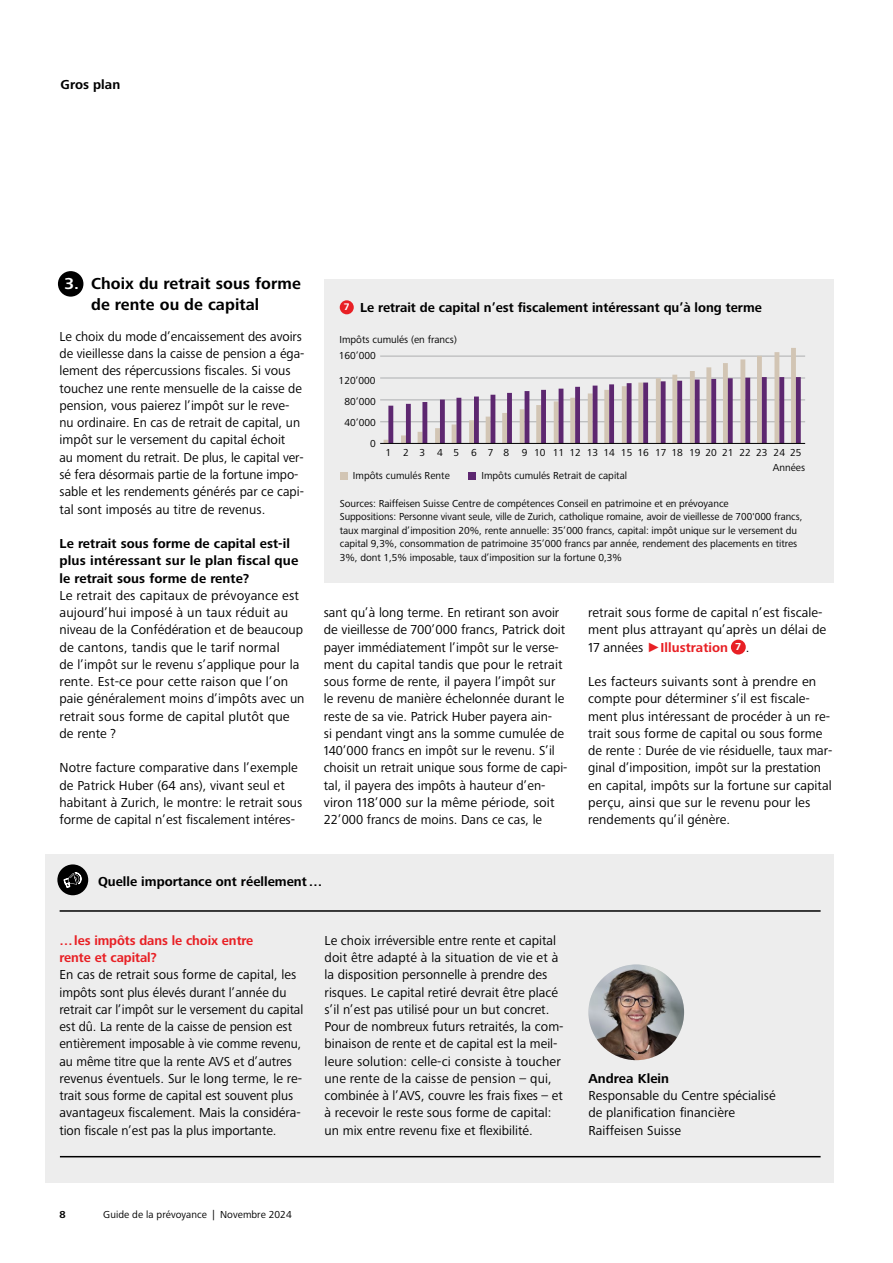
<style>
.page{position:relative;width:893px;height:1263px;background:#fff}
.page>*{position:absolute;margin:0;border:0;box-sizing:border-box;transform-origin:0 0}
.t1{font:700 16.5px/21px "Frutiger Next LTW1 G";letter-spacing:.005em;color:#000}
.t2{font:13.5px/17.2px "Frutiger Next LTW1 G";color:#000}
.t3{font:700 13.5px/17.2px "Frutiger Next LTW1 G";color:#000}
.t4{font:700 13.5px/17.2px "Frutiger Next LTW1 G";letter-spacing:-.005em;color:#e82025}
.t5{font:10.5px/13.5px "Frutiger Next LTW1 G";letter-spacing:-.005em;color:#000}
.t6{font:10.5px "Frutiger Next LTW1 G";color:#020202}
.t7{font:700 10.5px "Frutiger Next LTW1 G";color:#000}
.s1{color:#fff}
.s2{font-size:9.9px;color:#fff}
.s3{font-family:"Arial";color:#e82025}
.s4{font-weight:700;color:#e82025}
.s5{font-weight:700;font-size:10.5px;color:#fff}
</style>
<div class="page">
<div style="left:324px;top:279px;width:509px;height:303px;background:#ededed"></div>
<div style="left:58px;top:271px;width:25px;height:26px;background:#000;border-radius:50%"></div>
<div style="left:45px;top:854px;width:788px;height:329px;background:#ededed"></div>
<div style="left:57px;top:864px;width:31px;height:31px;background:#000;border-radius:50%"></div>
<svg style="left:64px;top:872px;width:17px;height:15px"></svg>
<hr style="left:60px;top:910px;width:761px;height:2px;background:#000">
<hr style="left:60px;top:1156px;width:761px;height:1px;background:#000">
<img style="left:588px;top:964px;width:96px;height:96px;border-radius:48px">
<div style="left:340px;top:300px;width:14px;height:14px;background:#e82025;border-radius:50%"></div>
<div style="left:468px;top:472px;width:8px;height:7px;background:#5d2770"></div>
<div style="left:340px;top:472px;width:7px;height:7px;background:#d2c5b4"></div>
<hr style="left:380px;top:421px;width:425px;height:1px;background:#adaeb0">
<hr style="left:380px;top:400px;width:425px;height:1px;background:#adaeb0">
<hr style="left:380px;top:378px;width:425px;height:1px;background:#adaeb0">
<hr style="left:380px;top:356px;width:425px;height:1px;background:#adaeb0">
<svg style="left:384px;top:348px;width:417px;height:95px"></svg>
<hr style="left:380px;top:443px;width:425px;height:1px;background:#000">
<div style="left:731px;top:640px;width:15px;height:14px;background:#e82025;border-radius:50%"></div>
<p class="t3" style="left:61px;top:77px;width:61px">Gros plan</p>
<p class="t1" style="left:91px;top:274px;width:211px;text-indent:-27px"><span class="s1">3.</span> Choix du retrait sous forme de rente ou de capital</p>
<p class="t2" style="left:60px;top:328px;width:246px">Le choix du mode d’encaissement des avoirs de vieillesse dans la caisse de pension a éga&shy;lement des répercussions fiscales. Si vous touchez une rente mensuelle de la caisse de pension, vous paierez l’impôt sur le reve&shy;nu ordinaire. En cas de retrait de capital, un impôt sur le versement du capital échoit<br>au moment du retrait. De plus, le capital ver-- sé fera désormais partie de la fortune impo&shy;sable et les rendements générés par ce capi&shy;tal sont imposés au titre de revenus.</p>
<p class="t3" style="left:60px;top:535px;width:240px">Le retrait sous forme de capital est-il plus intéressant sur le plan fiscal que le retrait sous forme de rente?</p>
<p class="t2" style="left:60px;top:587px;width:247px">Le retrait des capitaux de prévoyance est aujourd’hui imposé à un taux réduit au niveau de la Confédération et de beaucoup de cantons, tandis que le tarif normal<br>de l’impôt sur le revenu s’applique pour la rente. Est-ce pour cette raison que l’on paie généralement moins d’impôts avec un retrait sous forme de capital plutôt que de rente ?</p>
<p class="t2" style="left:60px;top:759px;width:244px">Notre facture comparative dans l’exemple de Patrick Huber (64 ans), vivant seul et habitant à Zurich, le montre: le retrait sous forme de capital n’est fiscalement intéres-</p>
<p class="t3" style="left:344px;top:299px;width:419px"><span class="s2">7</span> Le retrait de capital n’est fiscalement intéressant qu’à long terme</p>
<p class="t5" style="left:339px;top:333px;width:119px">Impôts cumulés (en francs)</p>
<p class="t5" style="left:339px;top:350px;width:38px">160’000</p>
<p class="t5" style="left:339px;top:374px;width:38px">120’000</p>
<p class="t5" style="left:345px;top:395px;width:33px">80’000</p>
<p class="t5" style="left:345px;top:416px;width:33px">40’000</p>
<p class="t5" style="left:370px;top:437px;width:7px">0</p>
<p class="t6" style="left:386px;top:447px;width:417px">1 2 3 4 5 6 7 8 9 10 111213141516171819202122232425</p>
<p class="t5" style="left:773px;top:461px;width:34px">Années</p>
<p class="t6" style="left:353px;top:470px;width:98px">Impôts cumulés Rente</p>
<p class="t5" style="left:340px;top:497px;width:464px">Sources: Raiffeisen Suisse Centre de compétences Conseil en patrimoine et en prévoyance<br>Suppositions: Personne vivant seule, ville de Zurich, catholique romaine, avoir de vieillesse de 700'000 francs, taux marginal d’imposition 20%, rente annuelle: 35’000 francs, capital: impôt unique sur le versement du capital 9,3%, consommation de patrimoine 35’000 francs par année, rendement des placements en titres 3%, dont 1,5% imposable, taux d’imposition sur la fortune 0,3%</p>
<p class="t6" style="left:481px;top:470px;width:147px">Impôts cumulés Retrait de capital</p>
<p class="t2" style="left:324px;top:604px;width:245px">sant qu’à long terme. En retirant son avoir de vieillesse de 700’000 francs, Patrick doit payer immédiatement l’impôt sur le verse&shy;ment du capital tandis que pour le retrait sous forme de rente, il payera l’impôt sur le revenu de manière échelonnée durant le reste de sa vie. Patrick Huber payera ain-<br>si pendant vingt ans la somme cumulée de 140’000 francs en impôt sur le revenu. S’il choisit un retrait unique sous forme de capi&shy;tal, il payera des impôts à hauteur d’en-- viron 118’000 sur la même période, soit 22’000 francs de moins. Dans ce cas, le</p>
<p class="t2" style="left:588px;top:604px;width:240px">retrait sous forme de capital n’est fiscale&shy;ment plus attrayant qu’après un délai de<br>17 années <span class="s3">►</span><span class="s4">Illustration</span> <span class="s5">7</span> .</p>
<p class="t2" style="left:588px;top:673px;width:245px">Les facteurs suivants sont à prendre en compte pour déterminer s’il est fiscale&shy;ment plus intéressant de procéder à un re&shy;trait sous forme de capital ou sous forme de rente : Durée de vie résiduelle, taux mar-- ginal d’imposition, impôt sur la prestation en capital, impôts sur la fortune sur capital perçu, ainsi que sur le revenu pour les rendements qu’il génère.</p>
<p class="t3" style="left:98px;top:873px;width:226px">Quelle importance ont réellement…</p>
<p class="t4" style="left:60px;top:932px;width:195px">…les impôts dans le choix entre rente et capital?</p>
<p class="t2" style="left:60px;top:966px;width:245px">En cas de retrait sous forme de capital, les impôts sont plus élevés durant l’année du retrait car l’impôt sur le versement du capital est dû. La rente de la caisse de pension est entièrement imposable à vie comme revenu, au même titre que la rente AVS et d’autres revenus éventuels. Sur le long terme, le re&shy;trait sous forme de capital est souvent plus avantageux fiscalement. Mais la considéra&shy;tion fiscale n’est pas la plus importante.</p>
<p class="t2" style="left:325px;top:932px;width:240px">Le choix irréversible entre rente et capital doit être adapté à la situation de vie et à la disposition personnelle à prendre des risques. Le capital retiré devrait être placé s’il n’est pas utilisé pour un but concret.<br>Pour de nombreux futurs retraités, la com&shy;binaison de rente et de capital est la meil&shy;leure solution: celle-ci consiste à toucher une rente de la caisse de pension – qui, combinée à l’AVS, couvre les frais fixes – et à recevoir le reste sous forme de capital: un mix entre revenu fixe et flexibilité.</p>
<p class="t3" style="left:588px;top:1070px;width:82px">Andrea Klein</p>
<p class="t2" style="left:588px;top:1087px;width:189px">Responsable du Centre spécialisé de planification financière<br>Raiffeisen Suisse</p>
<p class="t7" style="left:60px;top:1209px;width:8px">8</p>
<p class="t5" style="left:103px;top:1208px;width:190px">Guide de la prévoyance | Novembre 2024</p>
</div>
